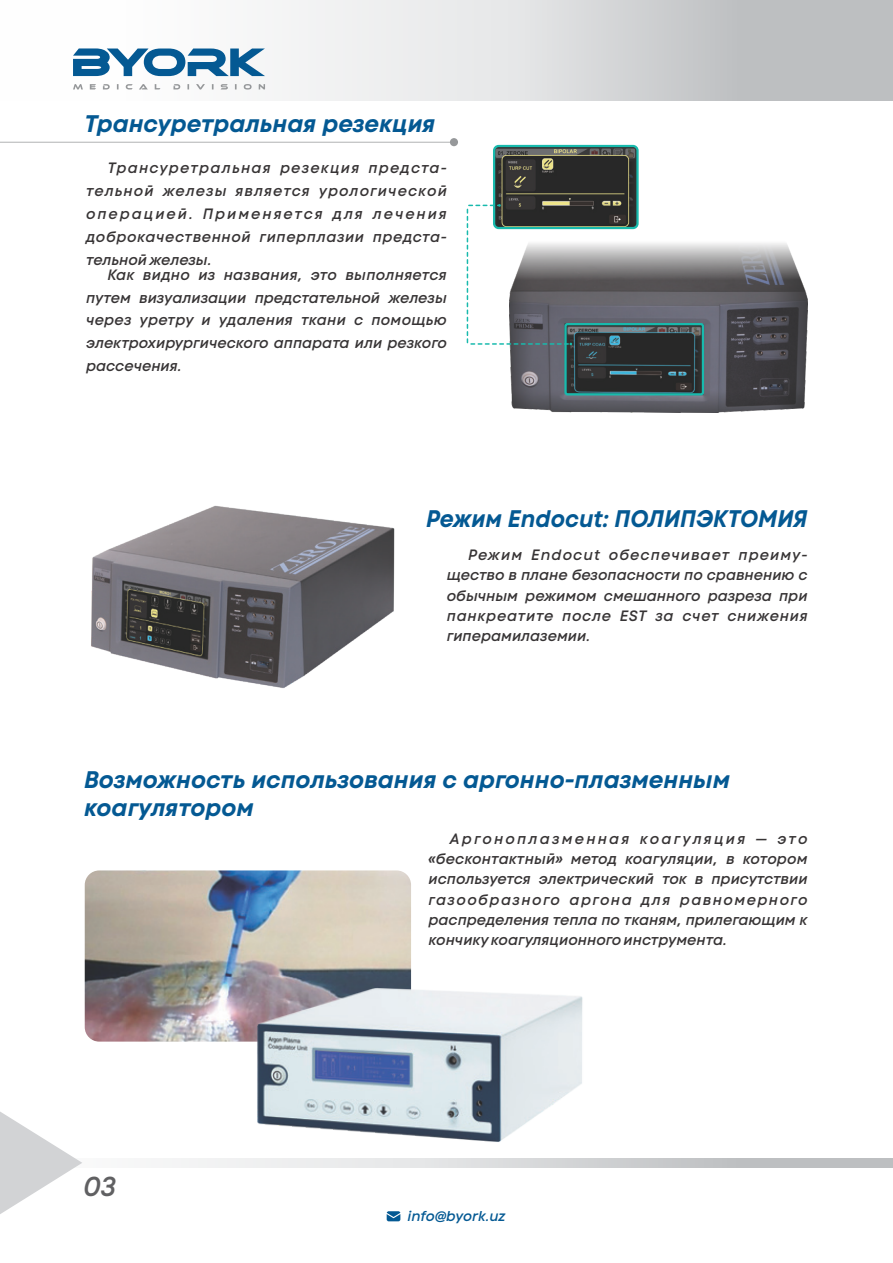
<style>
.page{position:relative;width:893px;height:1263px;background:#fff}
.page>*{position:absolute;margin:0;border:0;box-sizing:border-box;transform-origin:0 0}
.t1{font:italic 600 27.3px "Code Next";color:#606062}
.t2{font:italic 700 24px/28.7px "Code Next";color:#045993}
.t3{font:italic 700 24px "Code Next";color:#045993;scale:.95 1}
.t4{font:italic 600 15px/20.2px "Code Next";color:#373435;text-align:justify}
.t5{font:italic 600 14.25px "Code Next";color:#045993}
</style>
<div class="page">
<div style="left:450px;top:138px;width:8px;height:8px;background:#96989a;border-radius:4px"></div>
<img style="left:85px;top:870px;width:326px;height:171px">
<img style="left:233px;top:967px;width:350px;height:175px">
<img style="left:510px;top:243px;width:298px;height:170px">
<img style="left:496px;top:148px;width:140px;height:78px">
<div style="left:493px;top:145px;width:146px;height:84px;border:2px solid #18baad;border-radius:5px"></div>
<div style="left:564px;top:323px;width:140px;height:72px;border:2px solid #18baad;border-radius:2px"></div>
<svg style="left:466px;top:204px;width:106px;height:141px"></svg>
<img style="left:91px;top:505px;width:304px;height:183px">
<svg style="left:163px;top:1158px;width:730px;height:9px;background:#d6d8d9"></svg>
<svg style="left:0;top:1112px;width:82px;height:102px"></svg>
<svg style="left:387px;top:1211px;width:13px;height:10px"></svg>
<div style="left:0;top:0;width:893px;height:100px;background:linear-gradient(to right,#fff,#babcbf)"></div>
<svg style="left:73px;top:48px;width:192px;height:28px"></svg>
<svg style="left:73px;top:84px;width:192px;height:6px"></svg>
<h2 class="t2" style="left:84px;top:110px;width:353px">Трансуретральная резекция</h2>
<p class="t4" style="left:86px;top:157px;width:362px;line-height:23px;text-indent:21px">Трансуретральная резекция предста&shy;тельной железы является урологической операцией. Применяется для лечения доброкачественной гиперплазии предста&shy;тельной железы.</p>
<p class="t4" style="left:86px;top:263px;width:362px;line-height:23px;text-indent:21px">Как видно из названия, это выполняется путем визуализации предстательной железы через уретру и удаления ткани с помощью электрохирургического аппарата или резкого рассечения.</p>
<h2 class="t3" style="left:426px;top:504px;width:403px">Режим Endocut: ПОЛИПЭКТОМИЯ</h2>
<p class="t4" style="left:447px;top:545px;width:362px;text-indent:21px">Режим Endocut обеспечивает преиму&shy;щество в плане безопасности по сравнению с обычным режимом смешанного разреза при панкреатите после EST за счет снижения гиперамилаземии.</p>
<h2 class="t2" style="left:84px;top:765px;width:647px">Возможность использования с аргонно-плазменным коагулятором</h2>
<p class="t4" style="left:428px;top:829px;width:381px;text-indent:21px">Аргоноплазменная коагуляция — это «бесконтактный» метод коагуляции, в котором используется электрический ток в присутствии газообразного аргона для равномерного распределения тепла по тканям, прилегающим к кончику коагуляционного инструмента.</p>
<h1 class="t1" style="left:83px;top:1170px;width:34px">03</h1>
<p class="t5" style="left:408px;top:1207px;width:99px">info@byork.uz</p>
</div>
